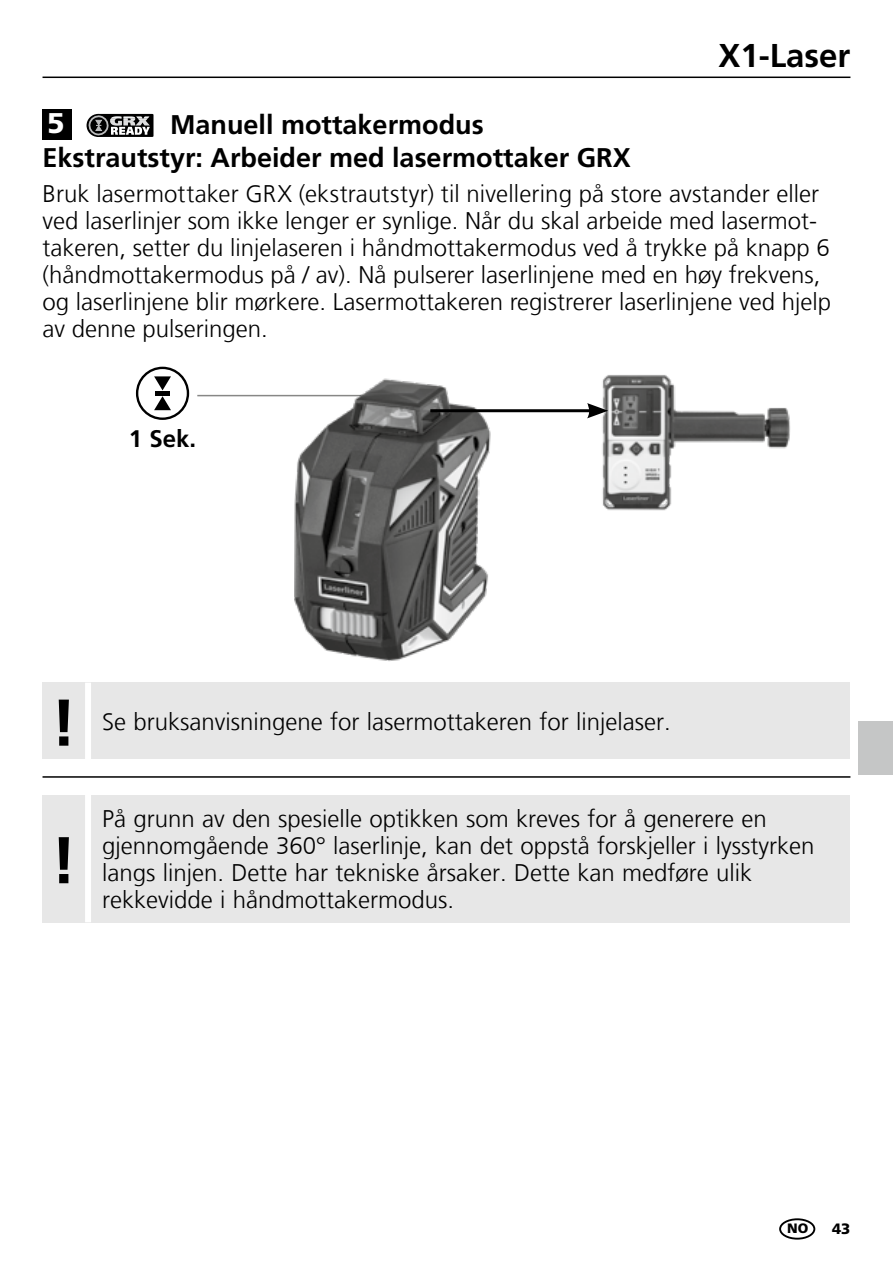
<style>
.page{position:relative;width:893px;height:1263px;background:#fff}
.page>*{position:absolute;margin:0;border:0;box-sizing:border-box;transform-origin:0 0}
.t1{font:700 66px "Frutiger LT Com";color:#000}
.t2{font:700 33px "Frutiger LT Com";color:#000}
.t3{font:900 28.5px "Frutiger LT Com";color:#fff}
.t4{font:700 27px/32.4px "Frutiger LT Com";color:#000}
.t5{font:300 24px/27px "Frutiger LT Com";color:#000}
.t6{font:700 24px "Frutiger LT Com";color:#000}
.t7{font:900 15px "Frutiger LT Com";color:#000}
.t8{font:900 13.5px "Frutiger LT Com";color:#000}
</style>
<div class="page">
<hr style="left:43px;top:77px;width:807px;height:1px;background:#000">
<div style="left:779px;top:1218px;width:36px;height:21px;border:2px solid #000;border-radius:50%"></div>
<div style="left:859px;top:721px;width:34px;height:54px;background:#c5c6c6"></div>
<div style="left:43px;top:109px;width:29px;height:30px;background:#000"></div>
<div style="left:97px;top:114px;width:56px;height:23px;background:#000"></div>
<svg style="left:87px;top:114px;width:23px;height:23px"></svg>
<svg style="left:88px;top:115px;width:62px;height:20px"></svg>
<svg style="left:136px;top:367px;width:53px;height:53px"></svg>
<hr style="left:197px;top:395px;width:184px;height:1px;background:#878786">
<img style="left:264px;top:378px;width:256px;height:283px">
<img style="left:567px;top:375px;width:223px;height:136px">
<hr style="left:430px;top:409px;width:162px;height:3px;background:#000">
<svg style="left:587px;top:403px;width:21px;height:15px"></svg>
<hr style="left:43px;top:776px;width:807px;height:2px;background:#000">
<div style="left:43px;top:795px;width:807px;height:127px;background:#e7e7e7"></div>
<div style="left:85px;top:795px;width:6px;height:127px;background:#fff"></div>
<div style="left:43px;top:683px;width:807px;height:76px;background:#e7e7e7"></div>
<div style="left:85px;top:683px;width:6px;height:76px;background:#fff"></div>
<p class="t3" style="left:47px;top:106px;width:19px">5</p>
<p class="t4" style="left:43px;top:109px;width:590px;text-indent:128px">Manuell mottakermodus<br>Ekstrautstyr: Arbeider med lasermottaker GRX</p>
<h2 class="t2" style="left:718px;top:36px;width:134px">X1-Laser</h2>
<p class="t5" style="left:43px;top:180px;width:790px">Bruk lasermottaker GRX (ekstrautstyr) til nivellering på store avstander eller ved laserlinjer som ikke lenger er synlige. Når du skal arbeide med lasermot&shy;takeren, setter du linjelaseren i håndmottakermodus ved å trykke på knapp 6 (håndmottakermodus på / av). Nå pulserer laserlinjene med en høy frekvens, og laserlinjene blir mørkere. Lasermottakeren registrerer laserlinjene ved hjelp av denne pulseringen.</p>
<p class="t6" style="left:129px;top:424px;width:69px">1 Sek.</p>
<h1 class="t1" style="left:51px;top:684px;width:27px">!</h1>
<h1 class="t1" style="left:51px;top:821px;width:27px">!</h1>
<p class="t5" style="left:102px;top:708px;width:570px">Se bruksanvisningene for lasermottakeren for linjelaser.</p>
<p class="t5" style="left:102px;top:805px;width:714px">På grunn av den spesielle optikken som kreves for å generere en gjennomgående 360° laserlinje, kan det oppstå forskjeller i lysstyrken langs linjen. Dette har tekniske årsaker. Dette kan medføre ulik rekkevidde i håndmottakermodus.</p>
<p class="t8" style="left:787px;top:1220px;width:23px">NO</p>
<p class="t7" style="left:832px;top:1219px;width:20px">43</p>
</div>
